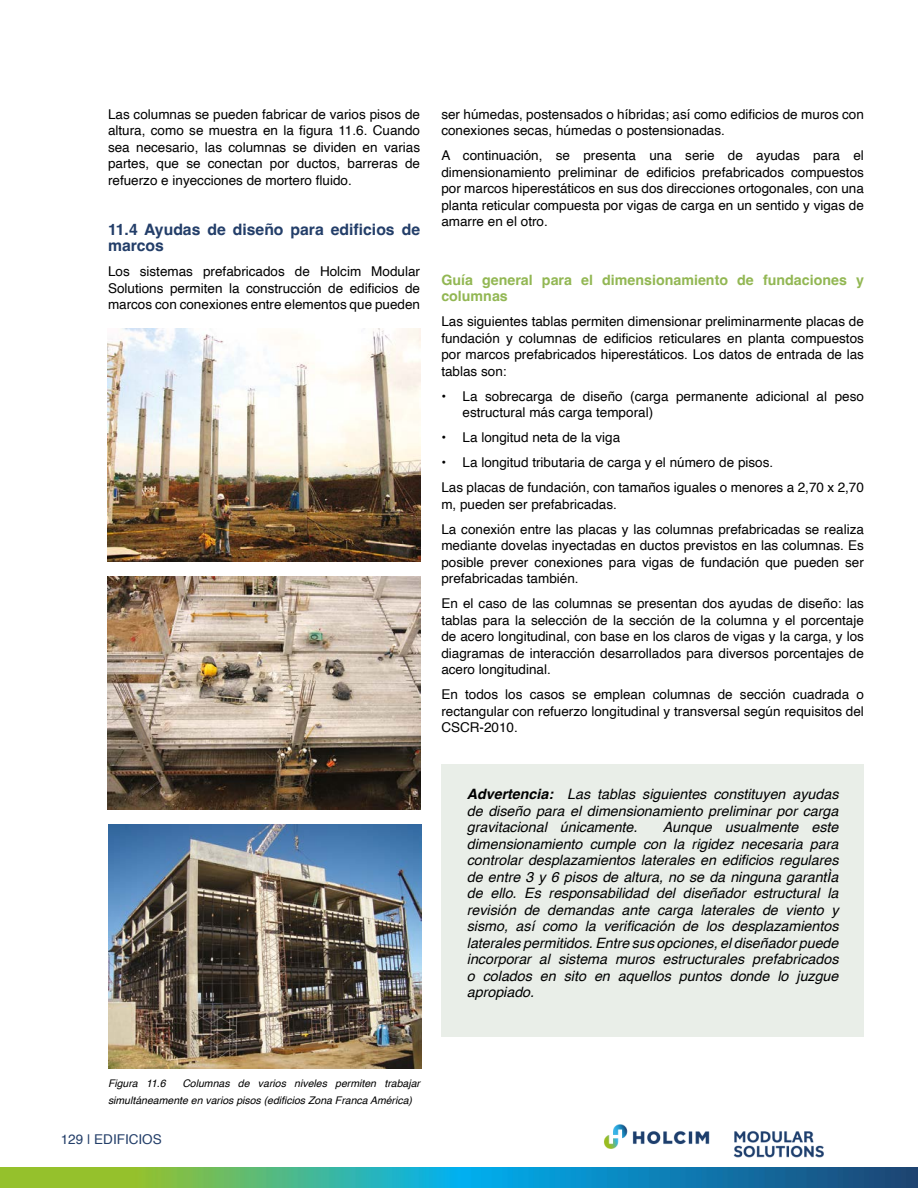
<style>
.page{position:relative;width:918px;height:1188px;background:#fff}
.page>*{position:absolute;margin:0;border:0;box-sizing:border-box;transform-origin:0 0}
.t1{font:700 15.75px/16.5px "Helvetica";color:#233e69}
.t2{font:italic 14.25px/16.5px "Helvetica";color:#000;text-align:justify}
.t3{font:700 14.25px/16.5px "Helvetica";color:#92b753}
.t4{font:13.5px/16.5px "Helvetica";color:#000;text-align:justify}
.t5{font:13.5px "Helvetica";color:#233e69}
.t6{font:italic 10.5px/16.5px "Helvetica";color:#000}
.s1{font-weight:700}
</style>
<div class="page">
<img style="left:604px;top:1124px;width:220px;height:34px">
<img style="left:0;top:1167px;width:918px;height:21px">
<div style="left:441px;top:764px;width:423px;height:273px;background:#e9eee8"></div>
<img style="left:107px;top:329px;width:313px;height:233px">
<img style="left:108px;top:577px;width:313px;height:232px">
<img style="left:108px;top:825px;width:314px;height:244px">
<p class="t4" style="left:108px;top:106px;width:314px">Las columnas se pueden fabricar de varios pisos de altura, como se muestra en la figura 11.6. Cuando sea necesario, las columnas se dividen en varias partes, que se conectan por ductos, barreras de refuerzo e inyecciones de mortero fluido.</p>
<p class="t1" style="left:108px;top:223px;width:314px">11.4 Ayudas de diseño para edificios de marcos</p>
<p class="t4" style="left:108px;top:264px;width:314px">Los sistemas prefabricados de Holcim Modular Solutions permiten la construcción de edificios de marcos con conexiones entre elementos que pueden</p>
<p class="t4" style="left:441px;top:106px;width:424px">ser húmedas, postensados o híbridas; así como edificios de muros con conexiones secas, húmedas o postensionadas.</p>
<p class="t4" style="left:441px;top:148px;width:424px">A continuación, se presenta una serie de ayudas para el dimensionamiento preliminar de edificios prefabricados compuestos por marcos hiperestáticos en sus dos direcciones ortogonales, con una planta reticular compuesta por vigas de carga en un sentido y vigas de amarre en el otro.</p>
<p class="t3" style="left:441px;top:273px;width:424px">Guía general para el dimensionamiento de fundaciones y columnas</p>
<p class="t4" style="left:441px;top:314px;width:424px">Las siguientes tablas permiten dimensionar preliminarmente placas de fundación y columnas de edificios reticulares en planta compuestos por marcos prefabricados hiperestáticos. Los datos de entrada de las tablas son:</p>
<p class="t4" style="left:463px;top:388px;width:403px;text-indent:-21px">• La sobrecarga de diseño (carga permanente adicional al peso estructural más carga temporal)</p>
<p class="t4" style="left:441px;top:430px;width:180px">• La longitud neta de la viga</p>
<p class="t4" style="left:441px;top:450px;width:424px;line-height:25px">• La longitud tributaria de carga y el número de pisos.<br>Las placas de fundación, con tamaños iguales o menores a 2,70 x 2,70</p>
<p class="t4" style="left:441px;top:492px;width:424px;line-height:25px">m, pueden ser prefabricadas.<br>La conexión entre las placas y las columnas prefabricadas se realiza</p>
<p class="t4" style="left:441px;top:538px;width:424px">mediante dovelas inyectadas en ductos previstos en las columnas. Es posible prever conexiones para vigas de fundación que pueden ser prefabricadas también.</p>
<p class="t4" style="left:441px;top:596px;width:424px">En el caso de las columnas se presentan dos ayudas de diseño: las tablas para la selección de la sección de la columna y el porcentaje de acero longitudinal, con base en los claros de vigas y la carga, y los diagramas de interacción desarrollados para diversos porcentajes de acero longitudinal.</p>
<p class="t4" style="left:441px;top:687px;width:424px">En todos los casos se emplean columnas de sección cuadrada o rectangular con refuerzo longitudinal y transversal según requisitos del CSCR-2010.</p>
<p class="t2" style="left:467px;top:786px;width:373px"><span class="s1">Advertencia:</span> Las tablas siguientes constituyen ayudas de diseño para el dimensionamiento preliminar por carga gravitacional únicamente.</p>
<p class="t2" style="left:467px;top:819px;width:373px;text-indent:196px">Aunque usualmente este dimensionamiento cumple con la rigidez necesaria para controlar desplazamientos laterales en edificios regulares de entre 3 y 6 pisos de altura, no se da ninguna garantÌa de ello. Es responsabilidad del diseñador estructural la revisión de demandas ante carga laterales de viento y sismo, así como la verificación de los desplazamientos laterales permitidos. Entre sus opciones, el diseñador puede incorporar al sistema muros estructurales prefabricados o colados en sito en aquellos puntos donde lo juzgue apropiado.</p>
<p class="t6" style="left:108px;top:1075px;width:314px;text-indent:74px">Columnas de varios niveles permiten trabajar simultáneamente en varios pisos (edificios Zona Franca América)</p>
<p class="t6" style="left:108px;top:1075px;width:59px">Figura 11.6</p>
<p class="t5" style="left:61px;top:1129px;width:103px">129 | EDIFICIOS</p>
</div>
